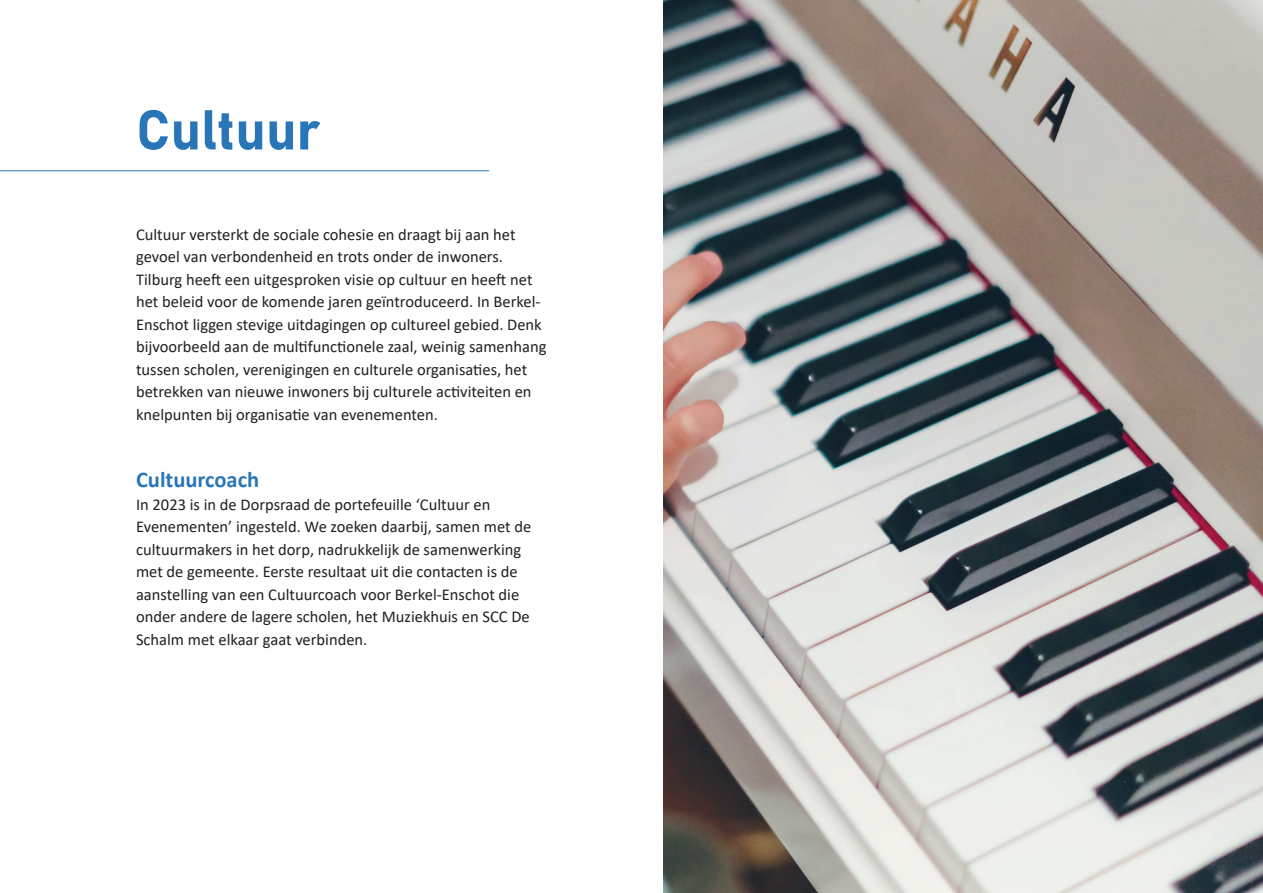
<style>
.page{position:relative;width:1263px;height:893px;background:#fff}
.page>*{position:absolute;margin:0;border:0;box-sizing:border-box;transform-origin:0 0}
.t1{font:55.2px "Bahnschrift";color:#2876b8}
.t2{font:700 22.5px "Calibri";color:#2876b8}
.t3{font:16.5px/22.5px "Calibri";color:#231f20}
</style>
<div class="page">
<hr style="left:0;top:170px;width:489px;height:1px;background:#2876b8">
<img style="left:663px;top:0;width:600px;height:893px">
<h1 class="t1" style="left:136px;top:88px;width:185px">Cultuur</h1>
<p class="t3" style="left:136px;top:223px;width:412px">Cultuur versterkt de sociale cohesie en draagt bij aan het gevoel van verbondenheid en trots onder de inwoners.<br>Tilburg heeft een uitgesproken visie op cultuur en heeft net het beleid voor de komende jaren geïntroduceerd. In Berkel-Enschot liggen stevige uitdagingen op cultureel gebied. Denk bijvoorbeeld aan de multifunctionele zaal, weinig samenhang tussen scholen, verenigingen en culturele organisaties, het betrekken van nieuwe inwoners bij culturele activiteiten en knelpunten bij organisatie van evenementen.</p>
<h2 class="t2" style="left:136px;top:464px;width:125px">Cultuurcoach</h2>
<p class="t3" style="left:136px;top:493px;width:397px">In 2023 is in de Dorpsraad de portefeuille ‘Cultuur en Evenementen’ ingesteld. We zoeken daarbij, samen met de cultuurmakers in het dorp, nadrukkelijk de samenwerking met de gemeente. Eerste resultaat uit die contacten is de aanstelling van een Cultuurcoach voor Berkel-Enschot die onder andere de lagere scholen, het Muziekhuis en SCC De Schalm met elkaar gaat verbinden.</p>
</div>
